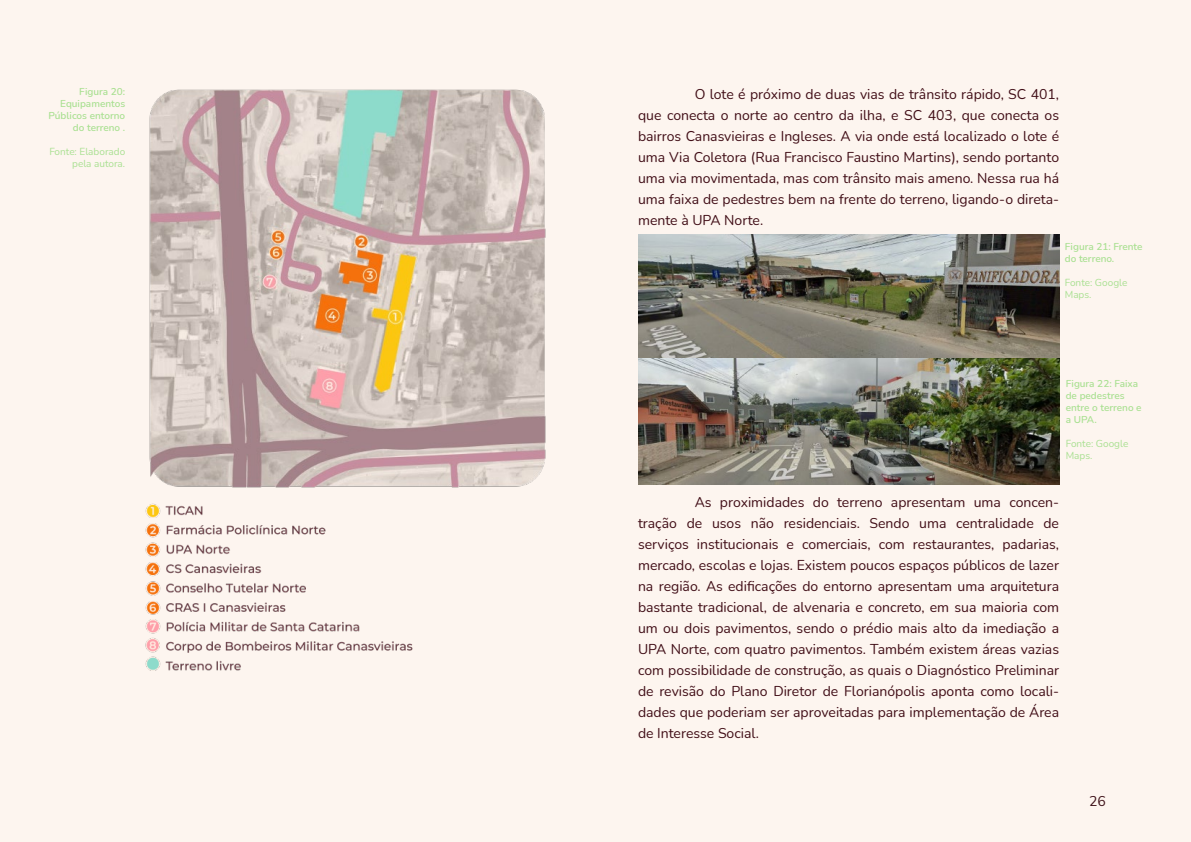
<style>
.page{position:relative;width:1191px;height:842px;background:#fdf5ef}
.page>*{position:absolute;margin:0;border:0;box-sizing:border-box;transform-origin:0 0}
.t1{font:14px/21px "Nunito";color:#400d16;text-align:justify}
.t2{font:14px "Nunito";color:#3e1118}
.t3{font:600 10px/12px "Nunito";color:#a9e091}
.t4{font:10px/12px "Nunito";color:#a9e091}
</style>
<div class="page">
<img style="left:149px;top:89px;width:397px;height:399px">
<img style="left:145px;top:503px;width:268px;height:168px">
<img style="left:638px;top:235px;width:421px;height:250px">
<p class="t3" style="left:49px;top:85px;width:78px;text-align:right">Figura 20:<br>Equipamentos<br>Públicos entorno do terreno .</p>
<p class="t4" style="left:49px;top:145px;width:77px;text-align:right">Fonte: Elaborado pela autora.</p>
<p class="t1" style="left:638px;top:83px;width:422px;text-indent:57px">O lote é próximo de duas vias de trânsito rápido, SC 401, que conecta o norte ao centro da ilha, e SC 403, que conecta os bairros Canasvieiras e Ingleses. A via onde está localizado o lote é uma Via Coletora (Rua Francisco Faustino Martins), sendo portanto uma via movimentada, mas com trânsito mais ameno. Nessa rua há uma faixa de pedestres bem na frente do terreno, ligando-o direta&shy;mente à UPA Norte.</p>
<p class="t3" style="left:1064px;top:240px;width:79px">Figura 21: Frente do terreno.</p>
<p class="t4" style="left:1064px;top:276px;width:64px">Fonte: Google<br>Maps.</p>
<p class="t3" style="left:1065px;top:377px;width:77px">Figura 22: Faixa de pedestres entre o terreno e a UPA.</p>
<p class="t4" style="left:1065px;top:437px;width:64px">Fonte: Google<br>Maps.</p>
<p class="t1" style="left:638px;top:491px;width:422px;text-indent:57px">As proximidades do terreno apresentam uma concen&shy;tração de usos não residenciais. Sendo uma centralidade de serviços institucionais e comerciais, com restaurantes, padarias, mercado, escolas e lojas. Existem poucos espaços públicos de lazer na região. As edificações do entorno apresentam uma arquitetura bastante tradicional, de alvenaria e concreto, em sua maioria com um ou dois pavimentos, sendo o prédio mais alto da imediação a UPA Norte, com quatro pavimentos. Também existem áreas vazias com possibilidade de construção, as quais o Diagnóstico Preliminar de revisão do Plano Diretor de Florianópolis aponta como locali&shy;dades que poderiam ser aproveitadas para implementação de Área de Interesse Social.</p>
<p class="t2" style="left:1089px;top:791px;width:18px">26</p>
</div>
